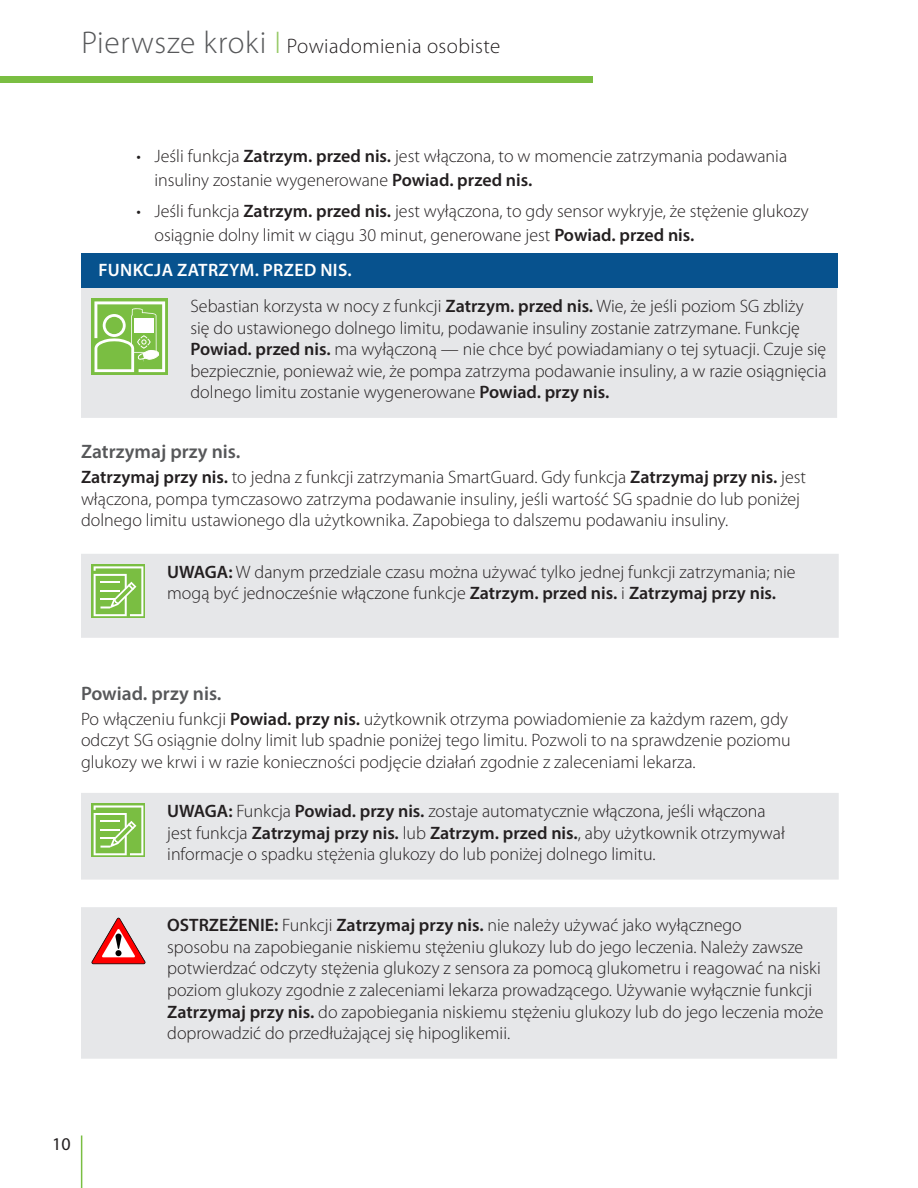
<style>
.page{position:relative;width:918px;height:1188px;background:#fff}
.page>*{position:absolute;margin:0;border:0;box-sizing:border-box;transform-origin:0 0}
.t1{font:300 21px "Myriad Pro";letter-spacing:.02em;color:#231f20}
.t2{font:600 19.5px "Myriad Pro";color:#57585a}
.t3{font:300 18px/21.6px "Myriad Pro";color:#231f20}
.t4{font:18px "Myriad Pro";color:#231f20}
.s1{font-size:31.5px;color:#57585a}
.s2{font-size:31.5px;color:#94c863}
.s3{font-weight:600}
.s4{font-weight:600;color:#fff}
</style>
<div class="page">
<div style="left:0;top:76px;width:593px;height:6px;background:#7abe42"></div>
<hr style="left:81px;top:1136px;width:1px;height:52px;background:#7abe42">
<div style="left:81px;top:254px;width:756px;height:34px;background:#07528e"></div>
<div style="left:81px;top:288px;width:756px;height:130px;background:#e6e7e9"></div>
<div style="left:92px;top:298px;width:76px;height:77px;background:linear-gradient(to right,#7fc04a,#80c14b)"></div>
<svg style="left:94px;top:301px;width:71px;height:71px"></svg>
<div style="left:81px;top:554px;width:758px;height:84px;background:#e6e7e9"></div>
<svg style="left:92px;top:564px;width:54px;height:54px"></svg>
<svg style="left:94px;top:566px;width:49px;height:50px"></svg>
<div style="left:81px;top:793px;width:758px;height:87px;background:#e6e7e9"></div>
<svg style="left:92px;top:803px;width:54px;height:54px"></svg>
<svg style="left:94px;top:805px;width:49px;height:50px"></svg>
<div style="left:81px;top:907px;width:756px;height:152px;background:#e6e7e9"></div>
<svg style="left:92px;top:918px;width:54px;height:46px;background:#df9495"></svg>
<p class="t1" style="left:82px;top:34px;width:420px"><span class="s1">Pierwsze kroki</span> <span class="s2">I</span> Powiadomienia osobiste</p>
<p class="t3" style="left:154px;top:144px;width:634px;line-height:24px;text-indent:-18px">• Jeśli funkcja <span class="s3">Zatrzym. przed nis.</span> jest włączona, to w momencie zatrzymania podawania insuliny zostanie wygenerowane <span class="s3">Powiad. przed nis.</span></p>
<p class="t3" style="left:154px;top:199px;width:656px;line-height:24px;text-indent:-18px">• Jeśli funkcja <span class="s3">Zatrzym. przed nis.</span> jest wyłączona, to gdy sensor wykryje, że stężenie glukozy osiągnie dolny limit w ciągu 30 minut, generowane jest <span class="s3">Powiad. przed nis.</span></p>
<p class="t3" style="left:190px;top:252px;width:615px;line-height:36px;text-indent:-92px"><span class="s4">FUNKCJA ZATRZYM. PRZED NIS.<br></span>Sebastian korzysta w nocy z funkcji <span class="s3">Zatrzym. przed nis.</span> Wie, że jeśli poziom SG zbliży</p>
<p class="t3" style="left:190px;top:317px;width:638px">się do ustawionego dolnego limitu, podawanie insuliny zostanie zatrzymane. Funkcję <span class="s3">Powiad. przed nis.</span> ma wyłączoną — nie chce być powiadamiany o tej sytuacji. Czuje się bezpiecznie, ponieważ wie, że pompa zatrzyma podawanie insuliny, a w razie osiągnięcia dolnego limitu zostanie wygenerowane <span class="s3">Powiad. przy nis.</span></p>
<p class="t2" style="left:81px;top:439px;width:161px">Zatrzymaj przy nis.</p>
<p class="t3" style="left:81px;top:466px;width:727px"><span class="s3">Zatrzymaj przy nis.</span> to jedna z funkcji zatrzymania SmartGuard. Gdy funkcja <span class="s3">Zatrzymaj przy nis.</span> jest włączona, pompa tymczasowo zatrzyma podawanie insuliny, jeśli wartość SG spadnie do lub poniżej dolnego limitu ustawionego dla użytkownika. Zapobiega to dalszemu podawaniu insuliny.</p>
<p class="t3" style="left:167px;top:561px;width:630px"><span class="s3">UWAGA:</span> W danym przedziale czasu można używać tylko jednej funkcji zatrzymania; nie mogą być jednocześnie włączone funkcje <span class="s3">Zatrzym. przed nis.</span> i <span class="s3">Zatrzymaj przy nis.</span></p>
<p class="t2" style="left:81px;top:681px;width:142px">Powiad. przy nis.</p>
<p class="t3" style="left:81px;top:708px;width:711px">Po włączeniu funkcji <span class="s3">Powiad. przy nis.</span> użytkownik otrzyma powiadomienie za każdym razem, gdy odczyt SG osiągnie dolny limit lub spadnie poniżej tego limitu. Pozwoli to na sprawdzenie poziomu glukozy we krwi i w razie konieczności podjęcie działań zgodnie z zaleceniami lekarza.</p>
<p class="t3" style="left:167px;top:800px;width:619px"><span class="s3">UWAGA:</span> Funkcja <span class="s3">Powiad. przy nis.</span> zostaje automatycznie włączona, jeśli włączona jest funkcja <span class="s3">Zatrzymaj przy nis.</span> lub <span class="s3">Zatrzym. przed nis.</span>, aby użytkownik otrzymywał informacje o spadku stężenia glukozy do lub poniżej dolnego limitu.</p>
<p class="t3" style="left:167px;top:914px;width:658px"><span class="s3">OSTRZEŻENIE:</span> Funkcji <span class="s3">Zatrzymaj przy nis.</span> nie należy używać jako wyłącznego<br>sposobu na zapobieganie niskiemu stężeniu glukozy lub do jego leczenia. Należy zawsze potwierdzać odczyty stężenia glukozy z sensora za pomocą glukometru i reagować na niski poziom glukozy zgodnie z zaleceniami lekarza prowadzącego. Używanie wyłącznie funkcji <span class="s3">Zatrzymaj przy nis.</span> do zapobiegania niskiemu stężeniu glukozy lub do jego leczenia może doprowadzić do przedłużającej się hipoglikemii.</p>
<p class="t4" style="left:52px;top:1133px;width:20px">10</p>
</div>
